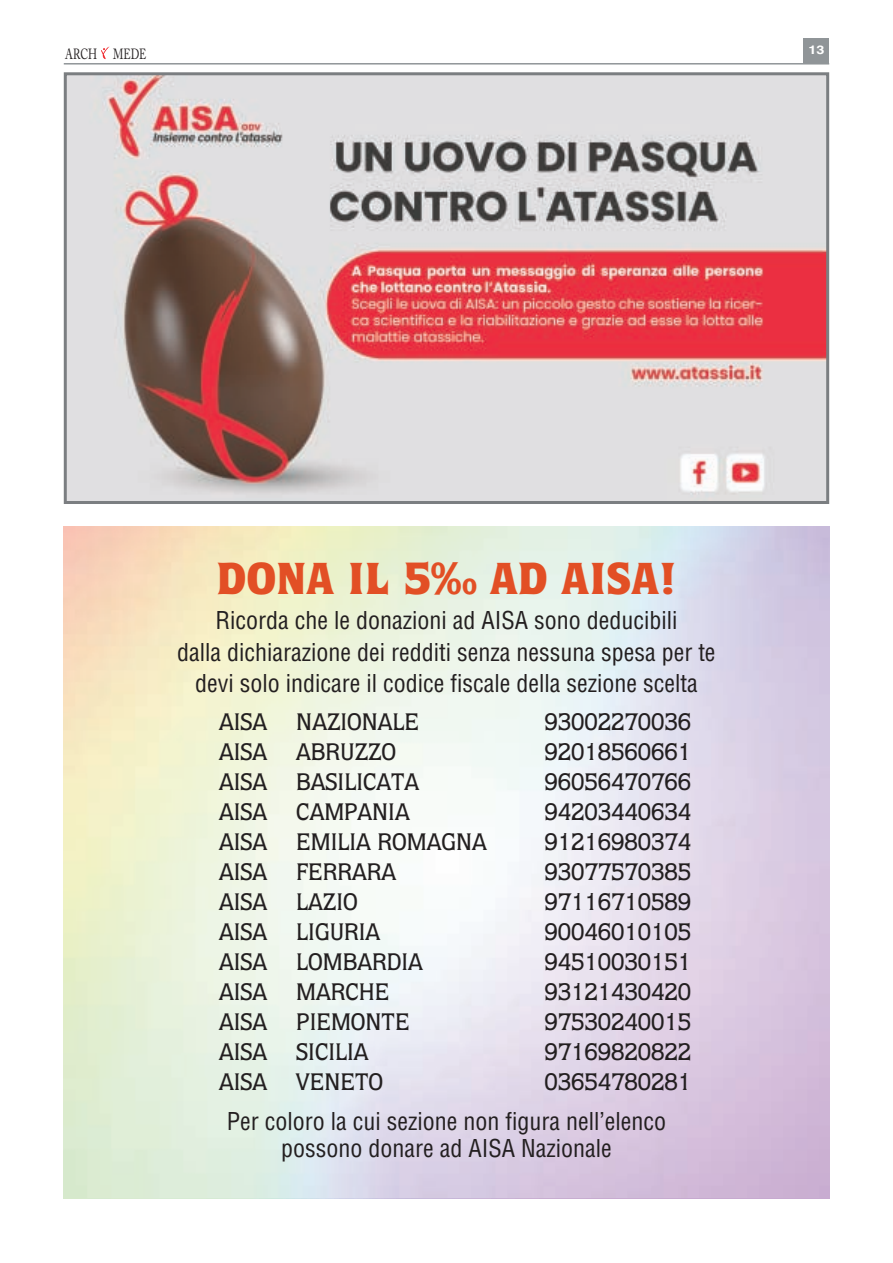
<style>
.page{position:relative;width:893px;height:1263px;background:#fff}
.page>*{position:absolute;margin:0;border:0;box-sizing:border-box;transform-origin:0 0}
.t1{font:900 45px "Quorum Std";color:#e24f25}
.t2{font:500 24px "Quorum Std";color:#231f20}
.t3{font:condensed 24px/31.2px "Helvetica";color:#231f20;text-align:center}
.t4{font:14.7px "Adobe Caslon Pro";color:#231f20;scale:.71 1}
.t5{font:700 12px "Helvetica";color:#fff;scale:1.2 1}
</style>
<div class="page">
<hr style="left:64px;top:63px;width:765px;height:2px;background:#909598">
<svg style="left:101px;top:47px;width:8px;height:12px"></svg>
<div style="left:804px;top:38px;width:25px;height:26px;background:#909598"></div>
<img style="left:68px;top:76px;width:757px;height:424px">
<div style="left:64px;top:72px;width:765px;height:432px;border:3px solid #7b7e81"></div>
<p class="t4" style="left:65px;top:49px;width:116px">ARCH MEDE</p>
<p class="t5" style="left:808px;top:43px;width:15px">13</p>
<h1 class="t1" style="left:216px;top:563px;width:462px">DONA IL 5‰ AD AISA!</h1>
<p class="t3" style="left:177px;top:605px;width:540px">Ricorda che le donazioni ad AISA sono deducibili<br>dalla dichiarazione dei redditi senza nessuna spesa per te devi solo indicare il codice fiscale della sezione scelta</p>
<p class="t2" style="left:219px;top:714px;width:201px">AISA NAZIONALE</p>
<p class="t2" style="left:544px;top:714px;width:148px">93002270036</p>
<p class="t2" style="left:219px;top:744px;width:178px">AISA ABRUZZO</p>
<p class="t2" style="left:544px;top:744px;width:148px">92018560661</p>
<p class="t2" style="left:219px;top:774px;width:201px">AISA BASILICATA</p>
<p class="t2" style="left:544px;top:774px;width:148px">96056470766</p>
<p class="t2" style="left:219px;top:804px;width:192px">AISA CAMPANIA</p>
<p class="t2" style="left:544px;top:804px;width:148px">94203440634</p>
<p class="t2" style="left:219px;top:834px;width:269px">AISA EMILIA ROMAGNA</p>
<p class="t2" style="left:544px;top:834px;width:148px">91216980374</p>
<p class="t2" style="left:219px;top:864px;width:179px">AISA FERRARA</p>
<p class="t2" style="left:544px;top:864px;width:148px">93077570385</p>
<p class="t2" style="left:219px;top:894px;width:140px">AISA LAZIO</p>
<p class="t2" style="left:544px;top:894px;width:148px">97116710589</p>
<p class="t2" style="left:219px;top:924px;width:162px">AISA LIGURIA</p>
<p class="t2" style="left:544px;top:924px;width:148px">90046010105</p>
<p class="t2" style="left:219px;top:954px;width:205px">AISA LOMBARDIA</p>
<p class="t2" style="left:544px;top:954px;width:148px">94510030151</p>
<p class="t2" style="left:219px;top:984px;width:172px">AISA MARCHE</p>
<p class="t2" style="left:544px;top:984px;width:148px">93121430420</p>
<p class="t2" style="left:219px;top:1014px;width:192px">AISA PIEMONTE</p>
<p class="t2" style="left:544px;top:1014px;width:148px">97530240015</p>
<p class="t2" style="left:219px;top:1044px;width:151px">AISA SICILIA</p>
<p class="t2" style="left:544px;top:1044px;width:148px">97169820822</p>
<p class="t2" style="left:219px;top:1074px;width:165px">AISA VENETO</p>
<p class="t2" style="left:544px;top:1074px;width:148px">03654780281</p>
<p class="t3" style="left:227px;top:1108px;width:441px;line-height:27px">Per coloro la cui sezione non figura nell’elenco possono donare ad AISA Nazionale</p>
</div>
